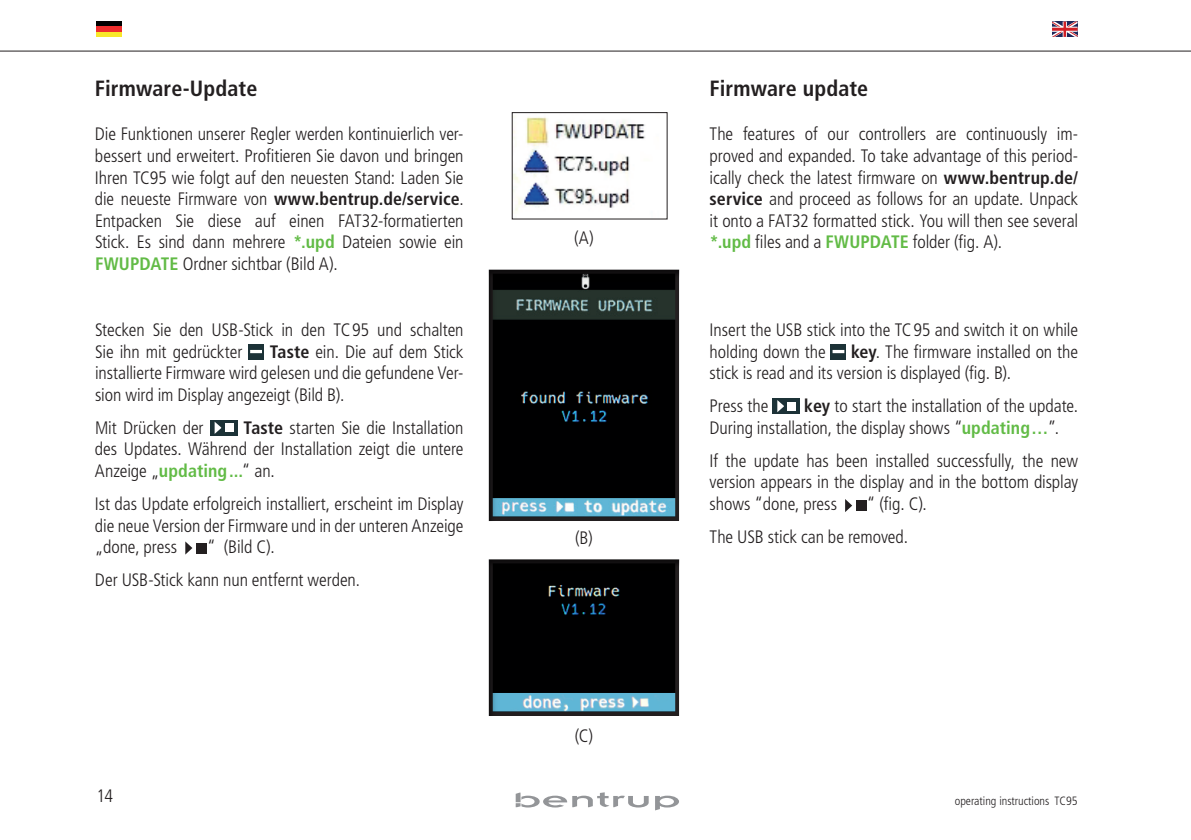
<style>
.page{position:relative;width:1191px;height:840px;background:#fff}
.page>*{position:absolute;margin:0;border:0;box-sizing:border-box;transform-origin:0 0}
.t1{font:700 condensed 22px "Frutiger LT Pro";letter-spacing:.005em;color:#231f20}
.t2{font:300 condensed 18px/21.6px "Frutiger LT Pro";letter-spacing:-.005em;color:#231f20;text-align:justify}
.t3{font:300 condensed 12px "Frutiger LT Pro";color:#231f20}
.s1{font-weight:700}
.s2{font-weight:700;color:#62bb46}
.s3{font-size:17.4px}
</style>
<div class="page">
<hr style="left:0;top:51px;width:1191px;height:1px;background:#231f20">
<svg style="left:1052px;top:22px;width:25px;height:15px"></svg>
<div style="left:96px;top:32px;width:26px;height:5px;background:#f8e72a"></div>
<div style="left:96px;top:22px;width:26px;height:5px;background:#000001"></div>
<div style="left:96px;top:27px;width:26px;height:5px;background:#ee2d2d"></div>
<svg style="left:655px;top:795px;width:24px;height:15px"></svg>
<svg style="left:515px;top:792px;width:133px;height:15px"></svg>
<div style="left:248px;top:344px;width:16px;height:15px;background:#1c3237"></div>
<svg style="left:250px;top:350px;width:12px;height:3px"></svg>
<svg style="left:210px;top:420px;width:27px;height:15px"></svg>
<div style="left:225px;top:423px;width:8px;height:8px;background:#fff"></div>
<svg style="left:215px;top:421px;width:6px;height:12px"></svg>
<div style="left:197px;top:542px;width:10px;height:11px;background:#231f20"></div>
<svg style="left:185px;top:541px;width:7px;height:13px"></svg>
<div style="left:831px;top:344px;width:15px;height:15px;background:#1c3237"></div>
<svg style="left:832px;top:350px;width:12px;height:3px"></svg>
<div style="left:772px;top:398px;width:28px;height:15px;background:#1c3237"></div>
<div style="left:787px;top:402px;width:8px;height:8px;background:#fff"></div>
<svg style="left:777px;top:400px;width:7px;height:12px"></svg>
<div style="left:856px;top:500px;width:11px;height:10px;background:#231f20"></div>
<svg style="left:845px;top:499px;width:7px;height:13px"></svg>
<img style="left:514px;top:116px;width:131px;height:95px">
<div style="left:512px;top:112px;width:155px;height:107px;border:1px solid #231f20"></div>
<div style="left:489px;top:268px;width:192px;height:254px;background:#231f20;opacity:.75"></div>
<div style="left:489px;top:555px;width:192px;height:162px;background:#231f20;opacity:.75"></div>
<p class="t1" style="left:95px;top:75px;width:164px">Firmware-Update</p>
<p class="t2" style="left:95px;top:123px;width:370px">Die Funktionen unserer Regler werden kontinuierlich ver&shy;bessert und erweitert. Profitieren Sie davon und bringen Ihren TC95 wie folgt auf den neuesten Stand: Laden Sie die neueste Firmware von <span class="s1">www.bentrup.de/service</span>.<br>Entpacken Sie diese auf einen FAT32-formatierten Stick. Es sind dann mehrere <span class="s2">*.upd</span> Dateien sowie ein <span class="s2">FWUPDATE</span> Ordner sichtbar (Bild A).</p>
<p class="t2" style="left:95px;top:319px;width:370px">Stecken Sie den USB-Stick in den TC95 und schalten<br>Sie ihn mit gedrückter</p>
<p class="t2" style="left:95px;top:340px;width:370px;text-indent:175px"><span class="s1">Taste</span> ein. Die auf dem Stick installierte Firmware wird gelesen und die gefundene Ver&shy;sion wird im Display angezeigt (Bild B).</p>
<p class="t2" style="left:95px;top:417px;width:110px">Mit Drücken der</p>
<p class="t2" style="left:95px;top:417px;width:370px;text-indent:149px"><span class="s1">Taste</span> starten Sie die Installation des Updates. Während der Installation zeigt die untere Anzeige „<span class="s2">updating...</span>“ an.</p>
<p class="t2" style="left:95px;top:493px;width:370px">Ist das Update erfolgreich installiert, erscheint im Display die neue Version der Firmware und in der unteren Anzeige „done, press</p>
<p class="t2" style="left:95px;top:530px;width:266px;line-height:33px;text-indent:112px">“ (Bild C).<br>Der USB-Stick kann nun entfernt werden<span class="s3">.</span></p>
<p class="t2" style="left:574px;top:227px;width:21px">(A)</p>
<p class="t2" style="left:575px;top:527px;width:19px">(B)</p>
<p class="t2" style="left:575px;top:724px;width:20px">(C)</p>
<p class="t1" style="left:709px;top:75px;width:160px">Firmware update</p>
<p class="t2" style="left:709px;top:123px;width:370px">The features of our controllers are continuously im&shy;proved and expanded. To take advantage of this period&shy;ically check the latest firmware on <span class="s1">www.bentrup.de/ service</span> and proceed as follows for an update. Unpack it onto a FAT32 formatted stick. You will then see several <span class="s2">*.upd</span> files and a <span class="s2">FWUPDATE</span> folder (fig. A).</p>
<p class="t2" style="left:709px;top:319px;width:370px">Insert the USB stick into the TC95 and switch it on while holding down the</p>
<p class="t2" style="left:709px;top:340px;width:370px;text-indent:141px"><span class="s1">key</span>. The firmware installed on the stick is read and its version is displayed (fig. B).</p>
<p class="t2" style="left:709px;top:395px;width:60px">Press the</p>
<p class="t2" style="left:709px;top:395px;width:370px;text-indent:95px"><span class="s1">key</span> to start the installation of the update.<br>During installation, the display shows “<span class="s2">updating...</span>”.</p>
<p class="t2" style="left:709px;top:449px;width:370px">If the update has been installed successfully, the new version appears in the display and in the bottom display shows “done, press</p>
<p class="t2" style="left:709px;top:487px;width:219px;line-height:33px;text-indent:157px">“ (fig. C).<br>The USB stick can be removed.</p>
<p class="t2" style="left:96px;top:785px;width:18px">14</p>
<p class="t3" style="left:955px;top:793px;width:124px">operating instructions TC95</p>
</div>
